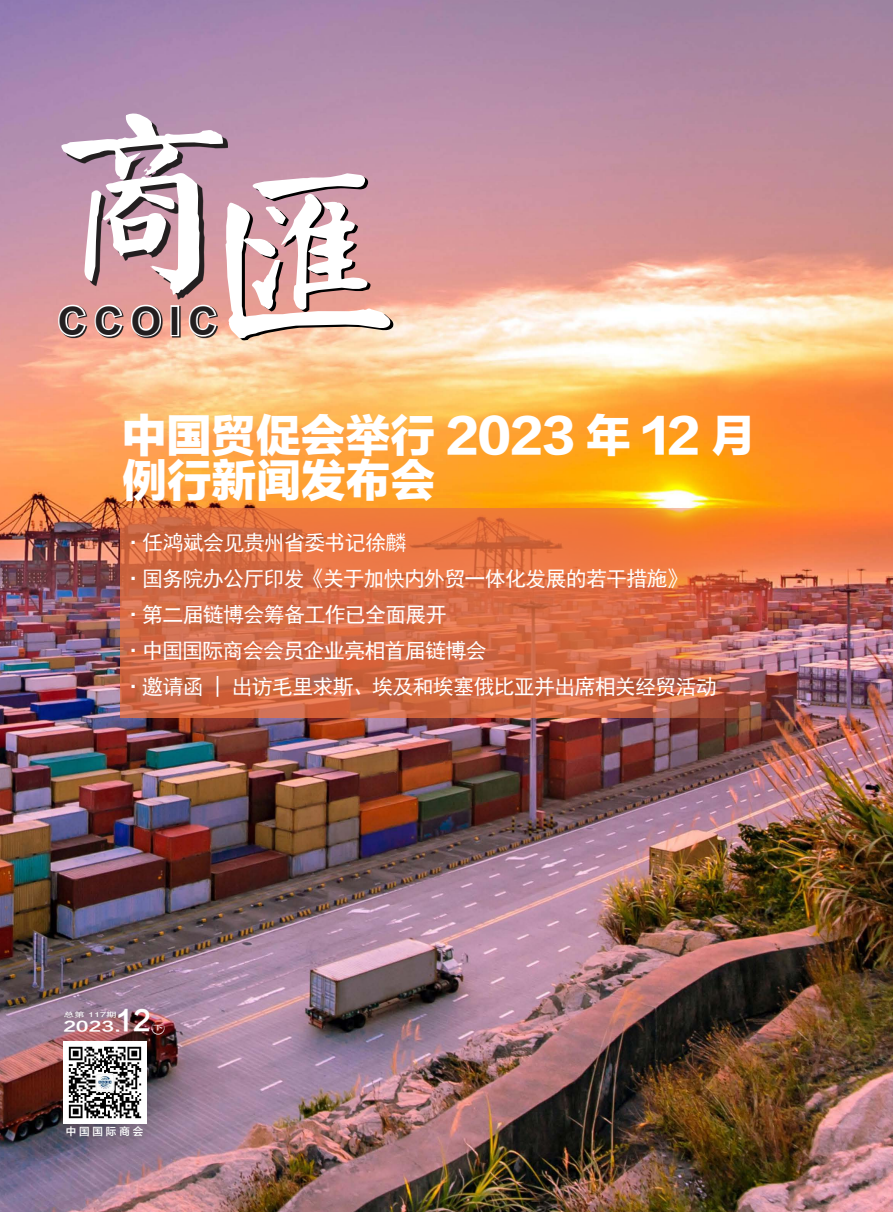
<style>
.page{position:relative;width:893px;height:1212px;background:#fff}
.page>*{position:absolute;margin:0;border:0;box-sizing:border-box;transform-origin:0 0}
.t1{font:45px/45px "FZLTTHK GBK1 0";letter-spacing:-.005em;color:#fff}
.t2{font:700 39px "Arial";letter-spacing:.21em;color:#231f20}
.t3{font:27.45px "FZLTZHK GBK1 0";color:#fff}
.t4{font:21px "Sim Hei";letter-spacing:-.035em;color:#fff}
.t5{font:13.5px "FZLTZHK GBK1 0";color:#fff;scale:1.44 1}
.t6{font:10.5px "FZLTZHK GBK1 0";color:#fff}
.t7{font:6.9px "FZHTJW GB1 0";color:#fff;scale:1.57 1}
</style>
<div class="page">
<img style="left:0;top:0;width:893px;height:1212px">
<svg style="left:57px;top:113px;width:336px;height:227px"></svg>
<img style="left:120px;top:508px;width:672px;height:210px">
<img style="left:63px;top:1041px;width:83px;height:83px">
<div style="left:152px;top:1021px;width:12px;height:13px;border:1px solid #fff;border-radius:50%"></div>
<p class="t2" style="left:58px;top:295px;width:160px">CCOIC</p>
<p class="t1" style="left:122px;top:416px;width:635px">中国贸促会举行 2023 年 12 月例行新闻发布会</p>
<p class="t4" style="left:123px;top:531px;width:285px">·任鸿斌会见贵州省委书记徐麟</p>
<p class="t4" style="left:123px;top:567px;width:567px">·国务院办公厅印发《关于加快内外贸一体化发展的若干措施》</p>
<p class="t4" style="left:123px;top:603px;width:326px">·第二届链博会筹备工作已全面展开</p>
<p class="t4" style="left:123px;top:639px;width:365px">·中国国际商会会员企业亮相首届链博会</p>
<p class="t4" style="left:123px;top:675px;width:596px">·邀请函 | 出访毛里求斯、埃及和埃塞俄比亚并出席相关经贸活动</p>
<p class="t3" style="left:117px;top:1006px;width:36px">12</p>
<p class="t7" style="left:63px;top:1011px;width:36px">总第 117期</p>
<p class="t5" style="left:63px;top:1019px;width:42px">2023.</p>
<p class="t7" style="left:153px;top:1024px;width:8px">下</p>
<p class="t6" style="left:66px;top:1126px;width:79px">中 国 国 际 商 会</p>
</div>
